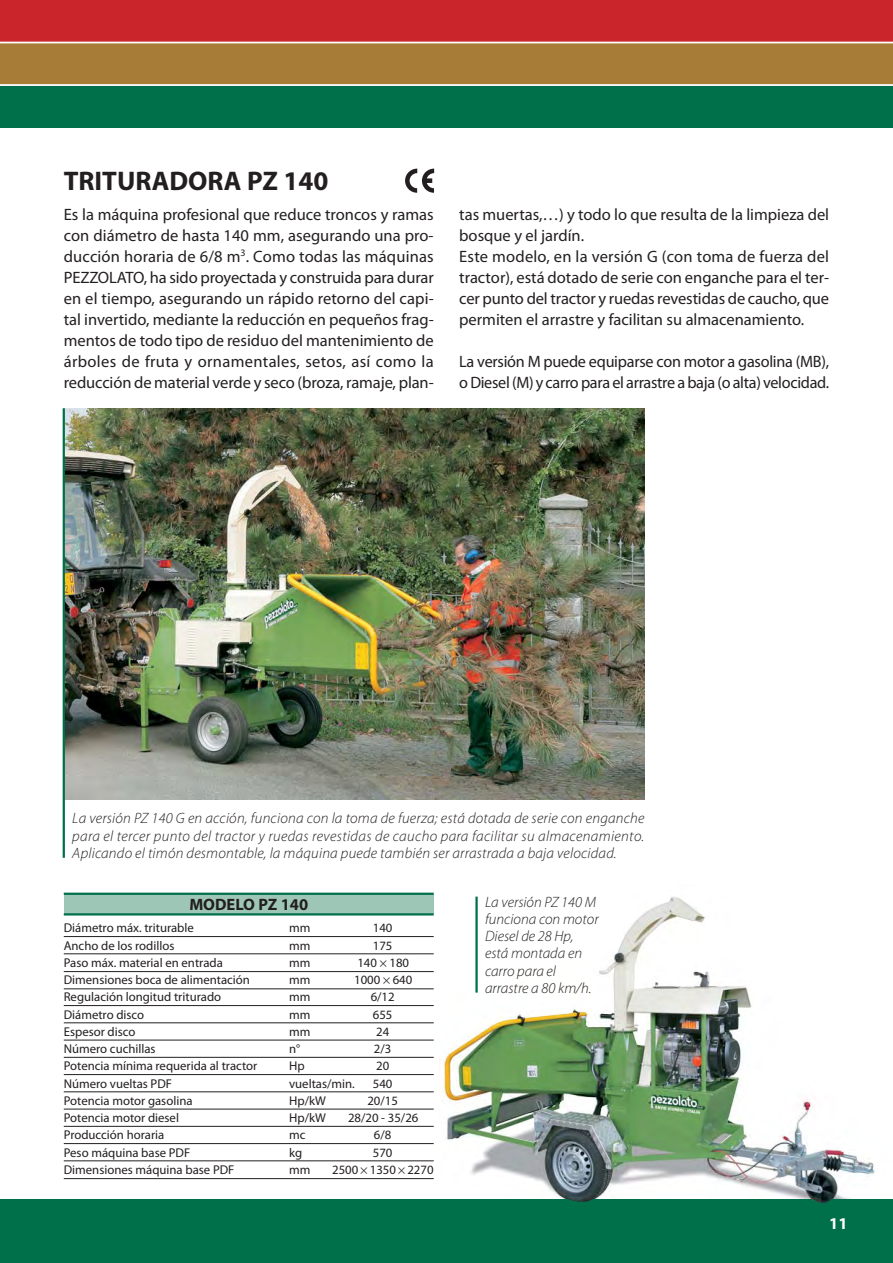
<style>
.page{position:relative;width:893px;height:1263px;background:#fff}
.page>*{position:absolute;margin:0;border:0;box-sizing:border-box;transform-origin:0 0}
.t1{font:700 27px "Myriad Pro";color:#231f20}
.t2{font:16.5px/21px "Myriad Pro";letter-spacing:-.005em;color:#231f20}
.t3{font:700 16.5px "Myriad Pro";color:#231f20}
.t4{font:700 16.5px "Myriad Pro";color:#fff}
.t5{font:italic 300 15px/17.2px "Myriad Pro";color:#231f20}
.t6{font:12.75px "Myriad Pro";color:#231f20}
</style>
<div class="page">
<img style="left:439px;top:896px;width:436px;height:285px">
<div style="left:0;top:1199px;width:893px;height:64px;background:#00704a"></div>
<div style="left:0;top:0;width:893px;height:43px;background:#c9252b"></div>
<div style="left:0;top:43px;width:893px;height:42px;background:#a77c36"></div>
<div style="left:0;top:85px;width:893px;height:43px;background:#00704a"></div>
<hr style="left:0;top:42px;width:893px;height:1px;background:#fff">
<hr style="left:0;top:84px;width:893px;height:2px;background:#fff">
<img style="left:65px;top:408px;width:579px;height:391px">
<hr style="left:63px;top:408px;width:2px;height:450px;background:#00704a">
<div style="left:64px;top:894px;width:370px;height:20px;background:#9ec6b7"></div>
<hr style="left:475px;top:897px;width:3px;height:95px;background:#00704a">
<img style="left:537px;top:1057px;width:337px;height:146px">
<hr style="left:64px;top:893px;width:370px;height:2px;background:#00704a">
<hr style="left:64px;top:913px;width:370px;height:2px;background:#00704a">
<hr style="left:64px;top:936px;width:370px;height:1px;background:#231f20">
<hr style="left:64px;top:953px;width:370px;height:1px;background:#231f20">
<hr style="left:64px;top:971px;width:370px;height:1px;background:#231f20">
<hr style="left:64px;top:988px;width:370px;height:1px;background:#231f20">
<hr style="left:64px;top:1005px;width:370px;height:1px;background:#231f20">
<hr style="left:64px;top:1022px;width:370px;height:1px;background:#231f20">
<hr style="left:64px;top:1040px;width:370px;height:1px;background:#231f20">
<hr style="left:64px;top:1057px;width:370px;height:1px;background:#231f20">
<hr style="left:64px;top:1074px;width:370px;height:1px;background:#231f20">
<hr style="left:64px;top:1091px;width:370px;height:1px;background:#231f20">
<hr style="left:64px;top:1109px;width:370px;height:1px;background:#231f20">
<hr style="left:64px;top:1126px;width:370px;height:1px;background:#231f20">
<hr style="left:64px;top:1143px;width:370px;height:1px;background:#231f20">
<hr style="left:64px;top:1160px;width:370px;height:1px;background:#231f20">
<hr style="left:64px;top:1178px;width:370px;height:1px;background:#231f20">
<svg style="left:405px;top:169px;width:29px;height:24px"></svg>
<h1 class="t1" style="left:64px;top:171px;width:266px">TRITURADORA PZ 140</h1>
<p class="t2" style="left:64px;top:205px;width:371px;text-align:justify">Es la máquina profesional que reduce troncos y ramas con diámetro de hasta 140 mm, asegurando una pro&shy;ducción horaria de 6/8 m<sup>3</sup>. Como todas las máquinas PEZZOLATO, ha sido proyectada y construida para durar en el tiempo, asegurando un rápido retorno del capi&shy;tal invertido, mediante la reducción en pequeños frag&shy;mentos de todo tipo de residuo del mantenimiento de árboles de fruta y ornamentales, setos, así como la reducción de material verde y seco (broza, ramaje, plan-</p>
<p class="t2" style="left:459px;top:205px;width:371px">tas muertas,…) y todo lo que resulta de la limpieza del bosque y el jardín.<br>Este modelo, en la versión G (con toma de fuerza del tractor), está dotado de serie con enganche para el ter&shy;cer punto del tractor y ruedas revestidas de caucho, que permiten el arrastre y facilitan su almacenamiento.</p>
<p class="t2" style="left:459px;top:352px;width:371px">La versión M puede equiparse con motor a gasolina (MB), o Diesel (M) y carro para el arrastre a baja (o alta) velocidad.</p>
<p class="t5" style="left:72px;top:811px;width:574px;text-align:justify">La versión PZ 140 G en acción, funciona con la toma de fuerza; está dotada de serie con enganche para el tercer punto del tractor y ruedas revestidas de caucho para facilitar su almacenamiento.<br>Aplicando el timón desmontable, la máquina puede también ser arrastrada a baja velocidad.</p>
<p class="t3" style="left:189px;top:898px;width:120px">MODELO PZ 140</p>
<p class="t6" style="left:64px;top:923px;width:132px">Diámetro máx. triturable</p>
<p class="t6" style="left:289px;top:923px;width:23px">mm</p>
<p class="t6" style="left:373px;top:923px;width:21px">140</p>
<p class="t6" style="left:64px;top:940px;width:112px">Ancho de los rodillos</p>
<p class="t6" style="left:289px;top:940px;width:23px">mm</p>
<p class="t6" style="left:373px;top:940px;width:21px">175</p>
<p class="t6" style="left:64px;top:958px;width:161px">Paso máx. material en entrada</p>
<p class="t6" style="left:289px;top:958px;width:23px">mm</p>
<p class="t6" style="left:357px;top:958px;width:53px">140 180</p>
<p class="t6" style="left:64px;top:975px;width:188px">Dimensiones boca de alimentación</p>
<p class="t6" style="left:289px;top:975px;width:23px">mm</p>
<p class="t6" style="left:354px;top:975px;width:60px">1000 640</p>
<p class="t6" style="left:64px;top:992px;width:159px">Regulación longitud triturado</p>
<p class="t6" style="left:289px;top:992px;width:23px">mm</p>
<p class="t6" style="left:371px;top:992px;width:25px">6/12</p>
<p class="t6" style="left:64px;top:1009px;width:82px">Diámetro disco</p>
<p class="t6" style="left:289px;top:1009px;width:23px">mm</p>
<p class="t6" style="left:373px;top:1009px;width:21px">655</p>
<p class="t6" style="left:64px;top:1027px;width:73px">Espesor disco</p>
<p class="t6" style="left:289px;top:1027px;width:23px">mm</p>
<p class="t6" style="left:376px;top:1027px;width:15px">24</p>
<p class="t6" style="left:64px;top:1044px;width:93px">Número cuchillas</p>
<p class="t6" style="left:289px;top:1044px;width:13px">n°</p>
<p class="t6" style="left:374px;top:1044px;width:19px">2/3</p>
<p class="t6" style="left:64px;top:1061px;width:195px">Potencia mínima requerida al tractor</p>
<p class="t6" style="left:289px;top:1061px;width:17px">Hp</p>
<p class="t6" style="left:376px;top:1061px;width:15px">20</p>
<p class="t6" style="left:64px;top:1078px;width:110px">Número vueltas PDF</p>
<p class="t6" style="left:289px;top:1078px;width:67px">vueltas/min.</p>
<p class="t6" style="left:373px;top:1078px;width:21px">540</p>
<p class="t6" style="left:64px;top:1096px;width:130px">Potencia motor gasolina</p>
<p class="t6" style="left:289px;top:1096px;width:38px">Hp/kW</p>
<p class="t6" style="left:367px;top:1096px;width:32px">20/15</p>
<p class="t6" style="left:64px;top:1113px;width:117px">Potencia motor diesel</p>
<p class="t6" style="left:289px;top:1113px;width:38px">Hp/kW</p>
<p class="t6" style="left:348px;top:1113px;width:72px">28/20 - 35/26</p>
<p class="t6" style="left:64px;top:1130px;width:102px">Producción horaria</p>
<p class="t6" style="left:289px;top:1130px;width:18px">mc</p>
<p class="t6" style="left:374px;top:1130px;width:19px">6/8</p>
<p class="t6" style="left:64px;top:1147px;width:128px">Peso máquina base PDF</p>
<p class="t6" style="left:289px;top:1147px;width:15px">kg</p>
<p class="t6" style="left:373px;top:1147px;width:21px">570</p>
<p class="t6" style="left:64px;top:1165px;width:172px">Dimensiones máquina base PDF</p>
<p class="t6" style="left:289px;top:1165px;width:23px">mm</p>
<p class="t6" style="left:332px;top:1165px;width:103px">2500 1350 2270</p>
<p class="t5" style="left:485px;top:894px;width:115px">La versión PZ 140 M funciona con motor<br>Diesel de 28 Hp, está montada en carro para el arrastre a 80 km/h.</p>
<p class="t4" style="left:829px;top:1217px;width:20px">11</p>
</div>
